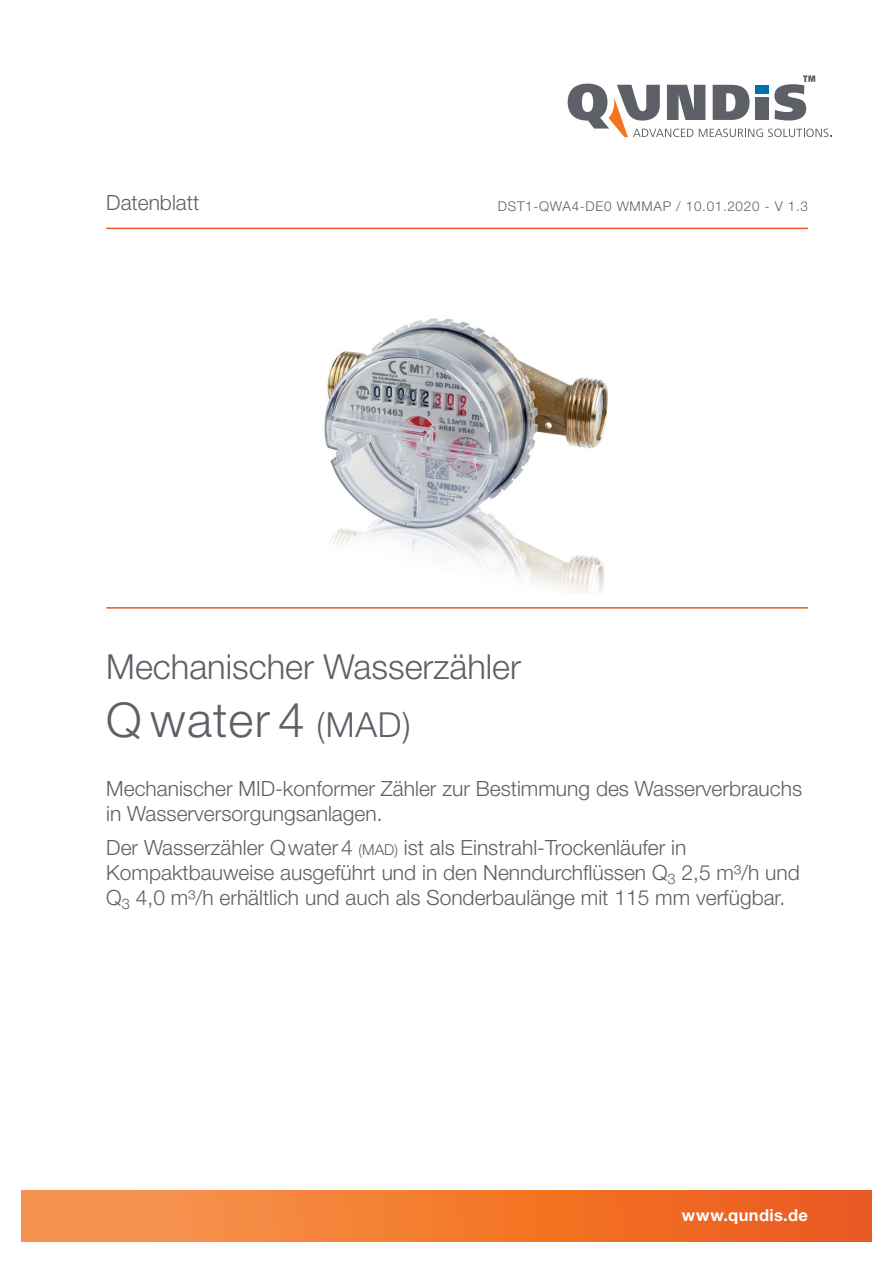
<style>
.page{position:relative;width:893px;height:1263px;background:#fff}
.page>*{position:absolute;margin:0;border:0;box-sizing:border-box;transform-origin:0 0}
.t1{font:300 48px "Helvetica Neue LT Pro";letter-spacing:.025em;color:#5d6067}
.t2{font:300 34.5px "Helvetica Neue LT Pro";color:#5d6067}
.t3{font:300 21px/25.2px "Helvetica Neue LT Pro";color:#5d6067}
.t4{font:700 16.5px "Helvetica Neue LT Pro";letter-spacing:.025em;color:#fff}
.t5{font:300 13.5px "Helvetica Neue LT Pro";letter-spacing:.05em;color:#5d6067}
.s1{font-size:34.5px}
.s2{font-size:15px}
</style>
<div class="page">
<hr style="left:106px;top:607px;width:702px;height:2px;background:#e75824">
<hr style="left:106px;top:228px;width:702px;height:1px;background:#e75824">
<svg style="left:568px;top:75px;width:263px;height:62px"></svg>
<div style="left:21px;top:1191px;width:851px;height:51px;background:linear-gradient(to right,#f99b51,#ec5a16)"></div>
<img style="left:324px;top:318px;width:284px;height:276px">
<p class="t3" style="left:106px;top:190px;width:94px">Datenblatt</p>
<p class="t5" style="left:498px;top:198px;width:311px">DST1-QWA4-DE0 WMMAP / 10.01.2020 - V 1.3</p>
<h2 class="t2" style="left:106px;top:646px;width:416px">Mechanischer Wasserzähler</h2>
<h1 class="t1" style="left:106px;top:690px;width:306px">Q water 4 <span class="s1">(MAD)</span></h1>
<p class="t3" style="left:106px;top:775px;width:697px">Mechanischer MID-konformer Zähler zur Bestimmung des Wasserverbrauchs in Wasserversorgungsanlagen.</p>
<p class="t3" style="left:106px;top:834px;width:695px">Der Wasserzähler Q water 4 <span class="s2">(MAD)</span> ist als Einstrahl-Trockenläufer in<br>Kompaktbauweise ausgeführt und in den Nenndurchflüssen Q<sub>3</sub> 2,5 m³/h und<br>Q<sub>3</sub> 4,0 m³/h erhältlich und auch als Sonderbaulänge mit 115 mm verfügbar.</p>
<p class="t4" style="left:682px;top:1205px;width:127px">www.qundis.de</p>
</div>
